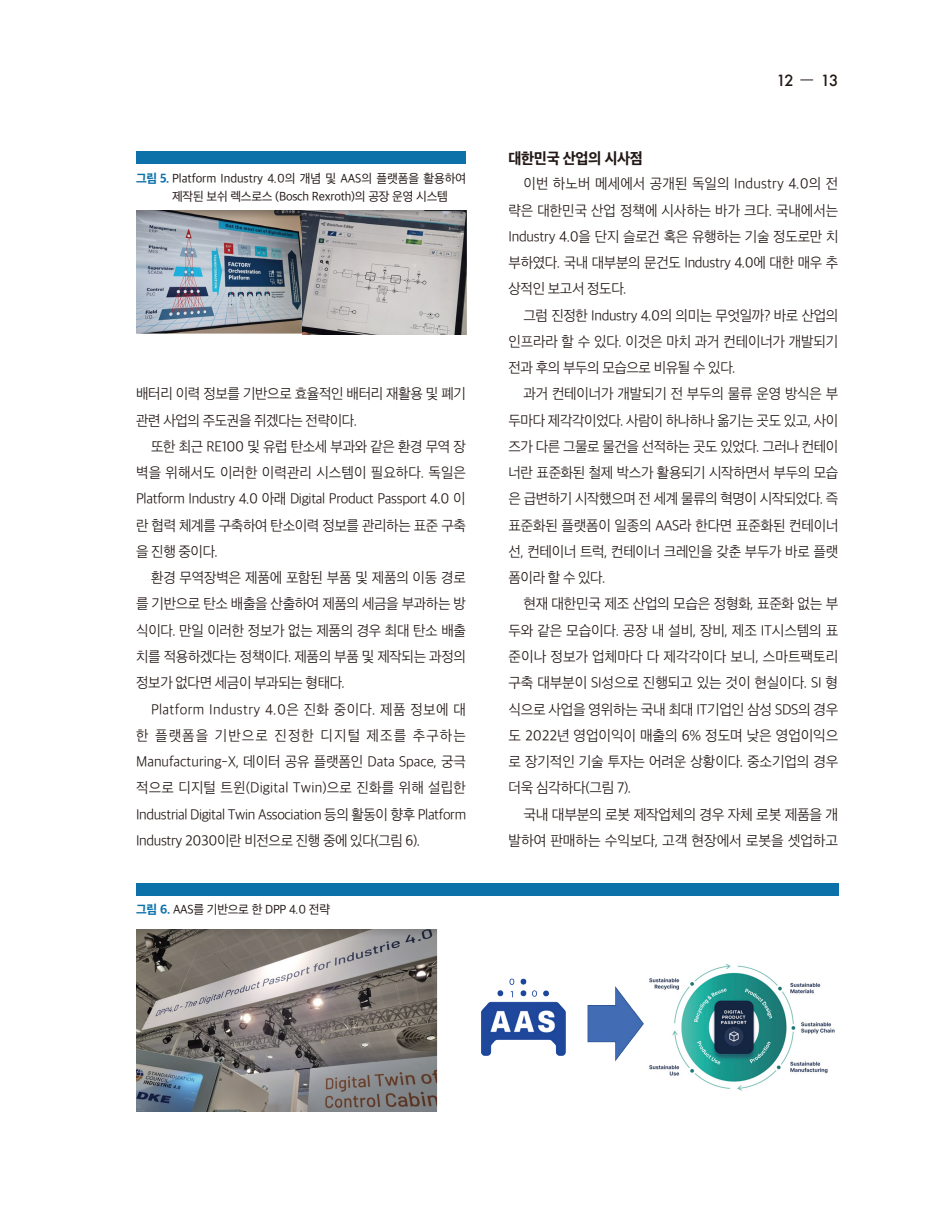
<style>
.page{position:relative;width:932px;height:1208px;background:#fff}
.page>*{position:absolute;margin:0;border:0;box-sizing:border-box;transform-origin:0 0}
.중제_10_5{font:800 15.75px "Apple SD Gothic Neo";letter-spacing:-.025em;color:#231916;scale:.96 1}
.본문고딕_10{font:300 15px/26.2px "Apple SD Gothic Neo";letter-spacing:-.02em;color:#231916;text-align:justify;scale:.96 1}
.본문고딕_10-2{font:300 15px/26.2px "Apple SD Gothic Neo";letter-spacing:-.02em;color:#231916;text-align:justify}
.t1{font:500 15px "Futura";color:#231916}
.표_그림_제목_8_5{font:12.75px/18px "Apple SD Gothic Neo";letter-spacing:-.02em;color:#231916}
.s1{font-weight:800;color:#0c71a9}
</style>
<div class="page">
<svg style="left:800px;top:80px;width:12px;height:1px"></svg>
<div style="left:136px;top:882px;width:702px;height:13px;background:#0c71a9"></div>
<img style="left:136px;top:929px;width:699px;height:182px">
<div style="left:136px;top:151px;width:330px;height:13px;background:#0c71a9"></div>
<img style="left:136px;top:210px;width:330px;height:124px">
<p class="표_그림_제목_8_5" style="left:172px;top:170px;width:295px;text-indent:-36px"><span class="s1">그림 5.</span> Platform Industry 4.0의 개념 및 AAS의 플랫폼을 활용하여 제작된 보쉬 렉스로스 (Bosch Rexroth)의 공장 운영 시스템</p>
<p class="본문고딕_10" style="left:136px;top:382px;width:345px">배터리 이력 정보를 기반으로 효율적인 배터리 재활용 및 폐기 관련 사업의 주도권을 쥐겠다는 전략이다.</p>
<p class="본문고딕_10" style="left:136px;top:434px;width:345px;text-indent:15px">또한 최근 RE100 및 유럽 탄소세 부과와 같은 환경 무역 장 벽을 위해서도 이러한 이력관리 시스템이 필요하다. 독일은 Platform Industry 4.0 아래 Digital Product Passport 4.0 이 란 협력 체계를 구축하여 탄소이력 정보를 관리하는 표준 구축 을 진행 중이다.</p>
<p class="본문고딕_10" style="left:136px;top:565px;width:345px;text-indent:15px">환경 무역장벽은 제품에 포함된 부품 및 제품의 이동 경로 를 기반으로 탄소 배출을 산출하여 제품의 세금을 부과하는 방 식이다. 만일 이러한 정보가 없는 제품의 경우 최대 탄소 배출 치를 적용하겠다는 정책이다. 제품의 부품 및 제작되는 과정의 정보가 없다면 세금이 부과되는 형태다.</p>
<p class="본문고딕_10" style="left:136px;top:697px;width:345px;text-indent:15px">Platform Industry 4.0은 진화 중이다. 제품 정보에 대 한 플랫폼을 기반으로 진정한 디지털 제조를 추구하는 Manufacturing-X, 데이터 공유 플랫폼인 Data Space, 궁극 적으로 디지털 트윈(Digital Twin)으로 진화를 위해 설립한 Industrial Digital Twin Association 등의 활동이 향후 Platform Industry 2030이란 비전으로 진행 중에 있다(그림 6).</p>
<p class="표_그림_제목_8_5" style="left:136px;top:901px;width:195px"><span class="s1">그림 6.</span> AAS를 기반으로 한 DPP 4.0 전략</p>
<p class="t1" style="left:776px;top:70px;width:19px">12</p>
<p class="t1" style="left:820px;top:70px;width:19px">13</p>
<p class="중제_10_5" style="left:508px;top:149px;width:141px">대한민국 산업의 시사점</p>
<p class="본문고딕_10" style="left:508px;top:172px;width:345px;text-indent:15px">이번 하노버 메세에서 공개된 독일의 Industry 4.0의 전 략은 대한민국 산업 정책에 시사하는 바가 크다. 국내에서는 Industry 4.0을 단지 슬로건 혹은 유행하는 기술 정도로만 치 부하였다. 국내 대부분의 문건도 Industry 4.0에 대한 매우 추 상적인 보고서 정도다.</p>
<p class="본문고딕_10" style="left:508px;top:303px;width:345px;text-indent:15px">그럼 진정한 Industry 4.0의 의미는 무엇일까? 바로 산업의 인프라라 할 수 있다. 이것은 마치 과거 컨테이너가 개발되기 전과 후의 부두의 모습으로 비유될 수 있다.</p>
<p class="본문고딕_10" style="left:508px;top:382px;width:345px;text-indent:15px">과거 컨테이너가 개발되기 전 부두의 물류 운영 방식은 부 두마다 제각각이었다. 사람이 하나하나 옮기는 곳도 있고, 사이 즈가 다른 그물로 물건을 선적하는 곳도 있었다. 그러나 컨테이 너란 표준화된 철제 박스가 활용되기 시작하면서 부두의 모습 은 급변하기 시작했으며 전 세계 물류의 혁명이 시작되었다. 즉 표준화된 플랫폼이 일종의 AAS라 한다면 표준화된 컨테이너 선, 컨테이너 트럭, 컨테이너 크레인을 갖춘 부두가 바로 플랫 폼이라 할 수 있다.</p>
<p class="본문고딕_10-2" style="left:508px;top:592px;width:331px;text-indent:15px">현재 대한민국 제조 산업의 모습은 정형화, 표준화 없는 부 두와 같은 모습이다. 공장 내 설비, 장비, 제조 IT시스템의 표 준이나 정보가 업체마다 다 제각각이다 보니, 스마트팩토리 구축 대부분이 SI성으로 진행되고 있는 것이 현실이다. SI 형 식으로 사업을 영위하는 국내 최대 IT기업인 삼성 SDS의 경우 도 2022년 영업이익이 매출의 6% 정도며 낮은 영업이익으 로 장기적인 기술 투자는 어려운 상황이다. 중소기업의 경우 더욱 심각하다(그림 7).</p>
<p class="본문고딕_10-2" style="left:508px;top:802px;width:331px;text-align:right">국내 대부분의 로봇 제작업체의 경우 자체 로봇 제품을 개 발하여 판매하는 수익보다, 고객 현장에서 로봇을 셋업하고</p>
</div>
